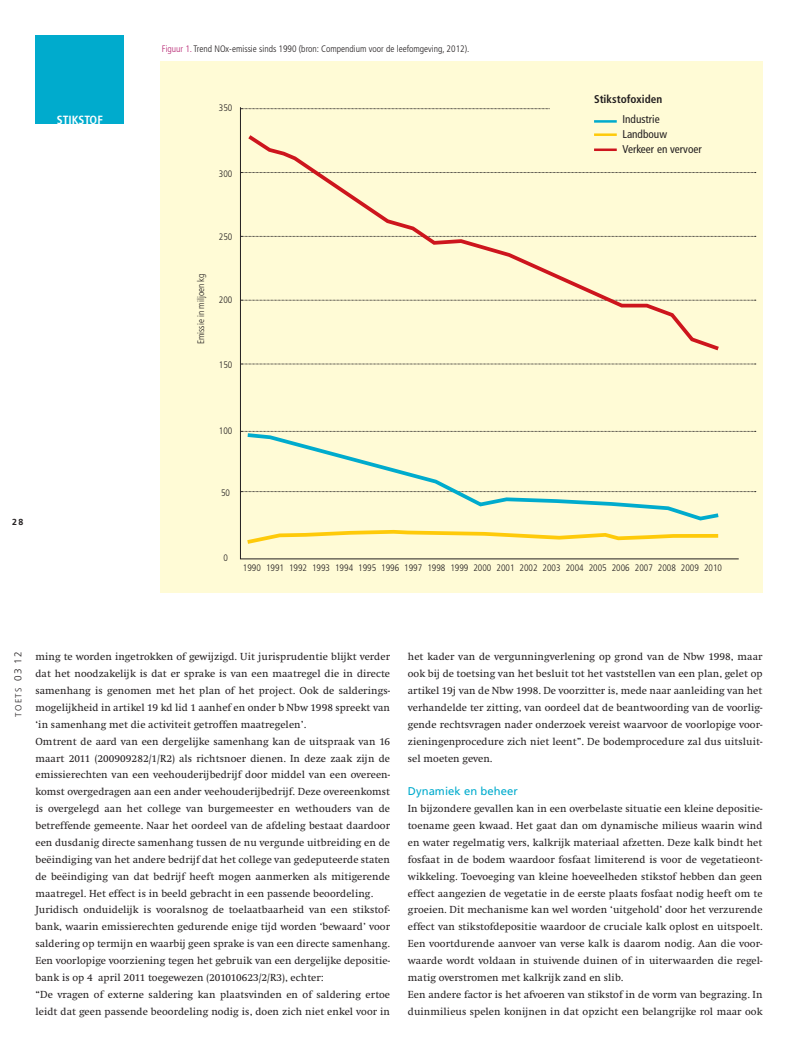
<style>
.page{position:relative;width:798px;height:1053px;background:#fff}
.page>*{position:absolute;margin:0;border:0;box-sizing:border-box;transform-origin:0 0}
._00_rubriek{font:700 condensed 11.88px "Frutiger";color:#fff}
._13_kadertekst{font:condensed 11.25px "Frutiger";color:#231f20}
._21_subkop{font:11.25px "Frutiger";letter-spacing:.005em;color:#00abcd}
._13_kadertekst-2{font:700 condensed 11.25px "Frutiger";color:#231f20}
._06_broodtekst{font:10.62px/16.9px "Swift";letter-spacing:.005em;color:#231f20;text-align:justify}
._06_bijschrift{font:300 condensed 9.38px "Frutiger";color:#231f20}
.t1{font:300 8.75px "Frutiger";letter-spacing:.14em;color:#231f20}
.t2{font:700 8.75px "Frutiger";color:#231f20}
.s1{color:#b62270}
.s2{font-size:10px}
</style>
<div class="page">
<div style="left:159px;top:61px;width:603px;height:531px;background:#fffbd6"></div>
<div style="left:35px;top:35px;width:89px;height:89px;background:#00abcd"></div>
<svg style="left:240px;top:107px;width:499px;height:452px"></svg>
<svg style="left:241px;top:108px;width:308px;height:1px"></svg>
<svg style="left:241px;top:172px;width:514px;height:1px"></svg>
<svg style="left:241px;top:236px;width:514px;height:1px"></svg>
<svg style="left:241px;top:300px;width:514px;height:1px"></svg>
<svg style="left:241px;top:363px;width:514px;height:1px"></svg>
<svg style="left:241px;top:491px;width:514px;height:1px"></svg>
<div style="left:549px;top:69px;width:208px;height:98px;background:#fffbd6"></div>
<hr style="left:594px;top:120px;width:22px;height:3px;background:#00abcd">
<svg style="left:241px;top:431px;width:514px;height:1px"></svg>
<svg style="left:244px;top:131px;width:478px;height:222px"></svg>
<svg style="left:243px;top:431px;width:479px;height:91px"></svg>
<svg style="left:243px;top:528px;width:478px;height:18px"></svg>
<p class="_00_rubriek" style="left:57px;top:113px;width:48px">STIKSTOF</p>
<p class="t2" style="left:12px;top:517px;width:12px">28</p>
<p class="_06_bijschrift" style="left:162px;top:44px;width:309px"><span class="s1">Figuur 1.</span> Trend NOx-emissie sinds 1990 (bron: Compendium voor de leefomgeving, 2012).</p>
<p class="_06_bijschrift" style="left:219px;top:102px;width:15px">350</p>
<p class="_06_bijschrift" style="left:219px;top:168px;width:15px">300</p>
<p class="_06_bijschrift" style="left:219px;top:232px;width:15px">250</p>
<p class="_06_bijschrift" style="left:195px;top:344px;width:73px;rotate:-90deg">Emissie in miljoen kg</p>
<p class="_06_bijschrift" style="left:219px;top:295px;width:15px">200</p>
<p class="_06_bijschrift" style="left:219px;top:359px;width:15px">150</p>
<p class="_06_bijschrift" style="left:219px;top:425px;width:15px">100</p>
<p class="_06_bijschrift" style="left:221px;top:487px;width:10px">50</p>
<p class="_06_bijschrift" style="left:223px;top:552px;width:6px">0</p>
<p class="_13_kadertekst-2" style="left:594px;top:92px;width:70px">Stikstofoxiden</p>
<p class="_13_kadertekst" style="left:622px;top:112px;width:39px">Industrie</p>
<p class="_13_kadertekst" style="left:622px;top:127px;width:46px">Landbouw</p>
<p class="_13_kadertekst" style="left:622px;top:142px;width:81px">Verkeer en vervoer</p>
<p class="_06_bijschrift" style="left:243px;top:562px;width:20px">1990</p>
<p class="_06_bijschrift" style="left:266px;top:562px;width:20px">1991</p>
<p class="_06_bijschrift" style="left:289px;top:562px;width:20px">1992</p>
<p class="_06_bijschrift" style="left:312px;top:562px;width:20px">1993</p>
<p class="_06_bijschrift" style="left:335px;top:562px;width:19px">1994</p>
<p class="_06_bijschrift" style="left:358px;top:562px;width:19px">1995</p>
<p class="_06_bijschrift" style="left:381px;top:562px;width:19px">1996</p>
<p class="_06_bijschrift" style="left:404px;top:562px;width:19px">1997</p>
<p class="_06_bijschrift" style="left:427px;top:562px;width:19px">1998</p>
<p class="_06_bijschrift" style="left:450px;top:562px;width:19px">1999</p>
<p class="_06_bijschrift" style="left:473px;top:562px;width:19px">2000</p>
<p class="_06_bijschrift" style="left:496px;top:562px;width:19px">2001</p>
<p class="_06_bijschrift" style="left:519px;top:562px;width:19px">2002</p>
<p class="_06_bijschrift" style="left:542px;top:562px;width:19px">2003</p>
<p class="_06_bijschrift" style="left:565px;top:562px;width:19px">2004</p>
<p class="_06_bijschrift" style="left:588px;top:562px;width:19px">2005</p>
<p class="_06_bijschrift" style="left:611px;top:562px;width:19px">2006</p>
<p class="_06_bijschrift" style="left:634px;top:562px;width:19px">2007</p>
<p class="_06_bijschrift" style="left:657px;top:562px;width:19px">2008</p>
<p class="_06_bijschrift" style="left:680px;top:562px;width:20px">2009</p>
<p class="_06_bijschrift" style="left:703px;top:562px;width:20px">2010</p>
<p class="t1" style="left:13px;top:716px;width:67px;rotate:-90deg">TOETS <span class="s2">03 12</span></p>
<p class="_06_broodtekst" style="left:35px;top:648px;width:356px">ming te worden ingetrokken of gewijzigd. Uit jurisprudentie blijkt verder dat het noodzakelijk is dat er sprake is van een maatregel die in directe samenhang is genomen met het plan of het project. Ook de salderings&shy;mogelijkheid in artikel 19 kd lid 1 aanhef en onder b Nbw 1998 spreekt van ‘in samenhang met die activiteit getroffen maatregelen’.</p>
<p class="_06_broodtekst" style="left:35px;top:732px;width:356px">Omtrent de aard van een dergelijke samenhang kan de uitspraak van 16 maart 2011 (200909282/1/R2) als richtsnoer dienen. In deze zaak zijn de emissierechten van een veehouderijbedrijf door middel van een overeen&shy;komst overgedragen aan een ander veehouderijbedrijf. Deze overeenkomst is overgelegd aan het college van burgemeester en wethouders van de betreffende gemeente. Naar het oordeel van de afdeling bestaat daardoor een dusdanig directe samenhang tussen de nu vergunde uitbreiding en de beëindiging van het andere bedrijf dat het college van gedeputeerde staten de beëindiging van dat bedrijf heeft mogen aanmerken als mitigerende maatregel. Het effect is in beeld gebracht in een passende beoordeling.</p>
<p class="_06_broodtekst" style="left:35px;top:901px;width:356px">Juridisch onduidelijk is vooralsnog de toelaatbaarheid van een stikstof&shy;bank, waarin emissierechten gedurende enige tijd worden ‘bewaard’ voor saldering op termijn en waarbij geen sprake is van een directe samenhang.<br>Een voorlopige voorziening tegen het gebruik van een dergelijke depositie&shy;bank is op 4 april 2011 toegewezen (201010623/2/R3), echter:</p>
<p class="_06_broodtekst" style="left:35px;top:986px;width:356px">“De vragen of externe saldering kan plaatsvinden en of saldering ertoe leidt dat geen passende beoordeling nodig is, doen zich niet enkel voor in</p>
<p class="_06_broodtekst" style="left:407px;top:648px;width:356px">het kader van de vergunningverlening op grond van de Nbw 1998, maar ook bij de toetsing van het besluit tot het vaststellen van een plan, gelet op artikel 19j van de Nbw 1998. De voorzitter is, mede naar aanleiding van het verhandelde ter zitting, van oordeel dat de beantwoording van de voorlig&shy;gende rechtsvragen nader onderzoek vereist waarvoor de voorlopige voor&shy;zieningenprocedure zich niet leent”. De bodemprocedure zal dus uitsluit&shy;sel moeten geven.</p>
<p class="_21_subkop" style="left:407px;top:784px;width:111px">Dynamiek en beheer</p>
<p class="_06_broodtekst" style="left:407px;top:800px;width:356px">In bijzondere gevallen kan in een overbelaste situatie een kleine depositie&shy;toename geen kwaad. Het gaat dan om dynamische milieus waarin wind en water regelmatig vers, kalkrijk materiaal afzetten. Deze kalk bindt het fosfaat in de bodem waardoor fosfaat limiterend is voor de vegetatieont&shy;wikkeling. Toevoeging van kleine hoeveelheden stikstof hebben dan geen effect aangezien de vegetatie in de eerste plaats fosfaat nodig heeft om te groeien. Dit mechanisme kan wel worden ‘uitgehold’ door het verzurende effect van stikstofdepositie waardoor de cruciale kalk oplost en uitspoelt.<br>Een voortdurende aanvoer van verse kalk is daarom nodig. Aan die voor&shy;waarde wordt voldaan in stuivende duinen of in uiterwaarden die regel&shy;matig overstromen met kalkrijk zand en slib.</p>
<p class="_06_broodtekst" style="left:407px;top:986px;width:356px">Een andere factor is het afvoeren van stikstof in de vorm van begrazing. In duinmilieus spelen konijnen in dat opzicht een belangrijke rol maar ook</p>
</div>
